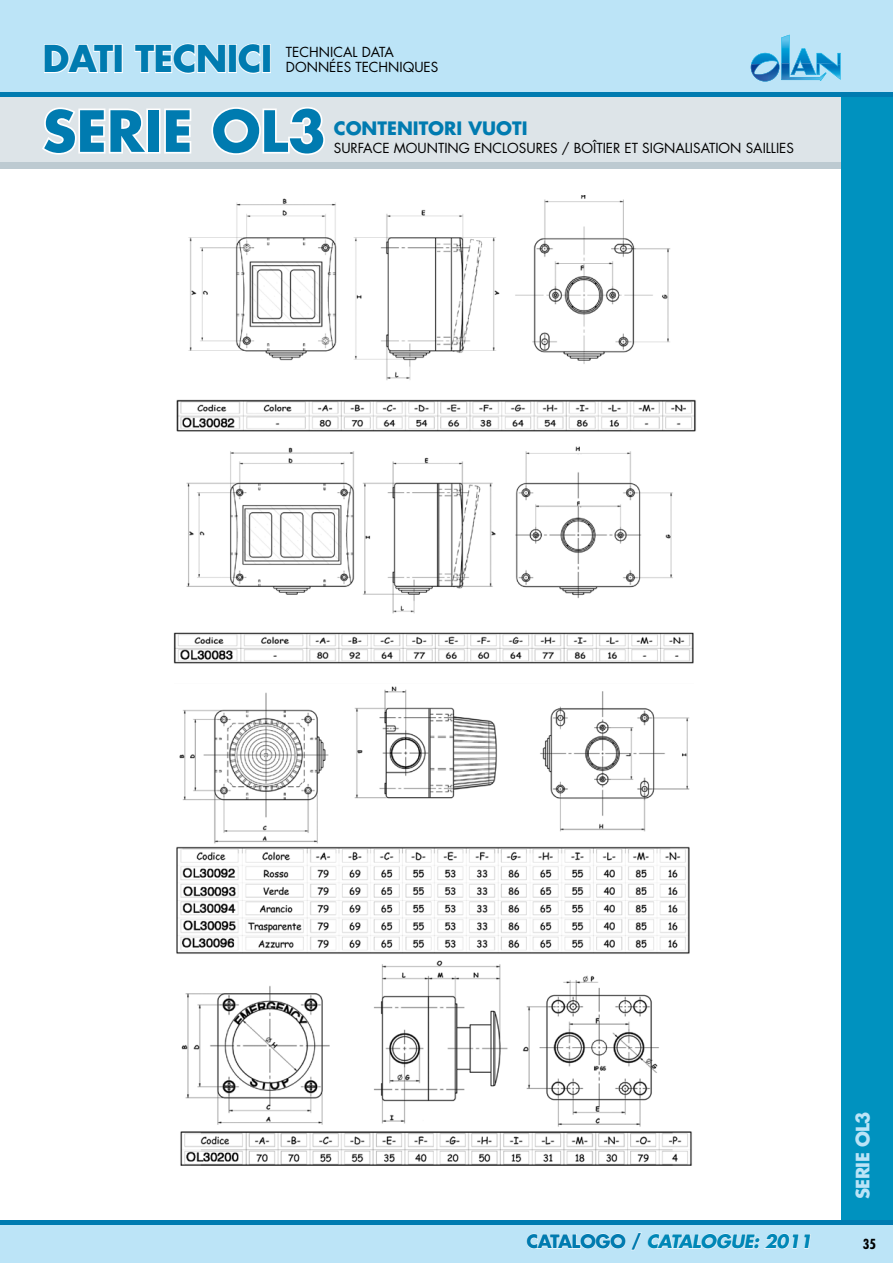
<style>
.page{position:relative;width:893px;height:1263px;background:#fff}
.page>*{position:absolute;margin:0;border:0;box-sizing:border-box;transform-origin:0 0}
.t1{font:700 55.2px "Futura Std";color:#007bb0}
.t2{font:700 36px "Futura Std";letter-spacing:-.02em;color:#007bb0}
.t3{font:italic 700 18px "Futura Std";letter-spacing:-.03em;color:#0087b7}
.t4{font:700 18px "Futura";color:#007bb0}
.t5{font:700 18px "Futura Std";letter-spacing:-.03em;color:#bce4f7}
.t6{font:13.5px/15px "Futura";color:#000}
.t7{font:700 condensed 13.5px "Futura Std";color:#000}
.s1{font-style:normal;color:#007bb0}
</style>
<div class="page">
<div style="left:0;top:97px;width:893px;height:68px;background:#dde4e8"></div>
<div style="left:0;top:162px;width:893px;height:7px;background:#bdcad1"></div>
<div style="left:842px;top:0;width:51px;height:1263px;background:#0092bf"></div>
<div style="left:0;top:1220px;width:893px;height:43px;background:#bce4f7"></div>
<div style="left:0;top:1220px;width:893px;height:5px;background:#007bb0"></div>
<svg style="left:526px;top:1232px;width:116px;height:18px"></svg>
<svg style="left:648px;top:1233px;width:163px;height:16px"></svg>
<div style="left:0;top:0;width:893px;height:96px;background:#bce4f7"></div>
<div style="left:0;top:92px;width:893px;height:5px;background:#007bb0"></div>
<svg style="left:42px;top:107px;width:110px;height:48px"></svg>
<div style="left:146px;top:109px;width:15px;height:45px;border:3px solid #fff"></div>
<svg style="left:164px;top:108px;width:27px;height:46px"></svg>
<svg style="left:211px;top:107px;width:114px;height:48px"></svg>
<svg style="left:751px;top:35px;width:89px;height:46px"></svg>
<svg style="left:44px;top:44px;width:70px;height:29px"></svg>
<div style="left:114px;top:44px;width:9px;height:29px;border:2px solid #fff"></div>
<svg style="left:134px;top:43px;width:92px;height:31px"></svg>
<div style="left:228px;top:44px;width:9px;height:29px;border:2px solid #fff"></div>
<svg style="left:237px;top:43px;width:24px;height:31px"></svg>
<div style="left:262px;top:44px;width:9px;height:29px;border:2px solid #fff"></div>
<img style="left:173px;top:196px;width:523px;height:468px">
<img style="left:176px;top:686px;width:516px;height:480px">
<h2 class="t2" style="left:43px;top:35px;width:231px">DATI TECNICI</h2>
<p class="t6" style="left:286px;top:45px;width:146px">TECH NICAL DATA<br>DONNÉES TECHNIQUES</p>
<h1 class="t1" style="left:43px;top:94px;width:285px">SERIE OL3</h1>
<h3 class="t4" style="left:334px;top:116px;width:195px">CONTENITORI VUOTI</h3>
<p class="t6" style="left:334px;top:141px;width:453px">SURFACE MOUNTING ENCLOSURES / BOÎTIER ET SIGNALISATION SAILLIES</p>
<h3 class="t5" style="left:851px;top:1199px;width:90px;rotate:-90deg">SERIE OL3</h3>
<h3 class="t3" style="left:526px;top:1229px;width:287px"><span class="s1">CATALOGO /</span> CATALOGUE: 2011</h3>
<p class="t7" style="left:863px;top:1235px;width:15px">35</p>
</div>
